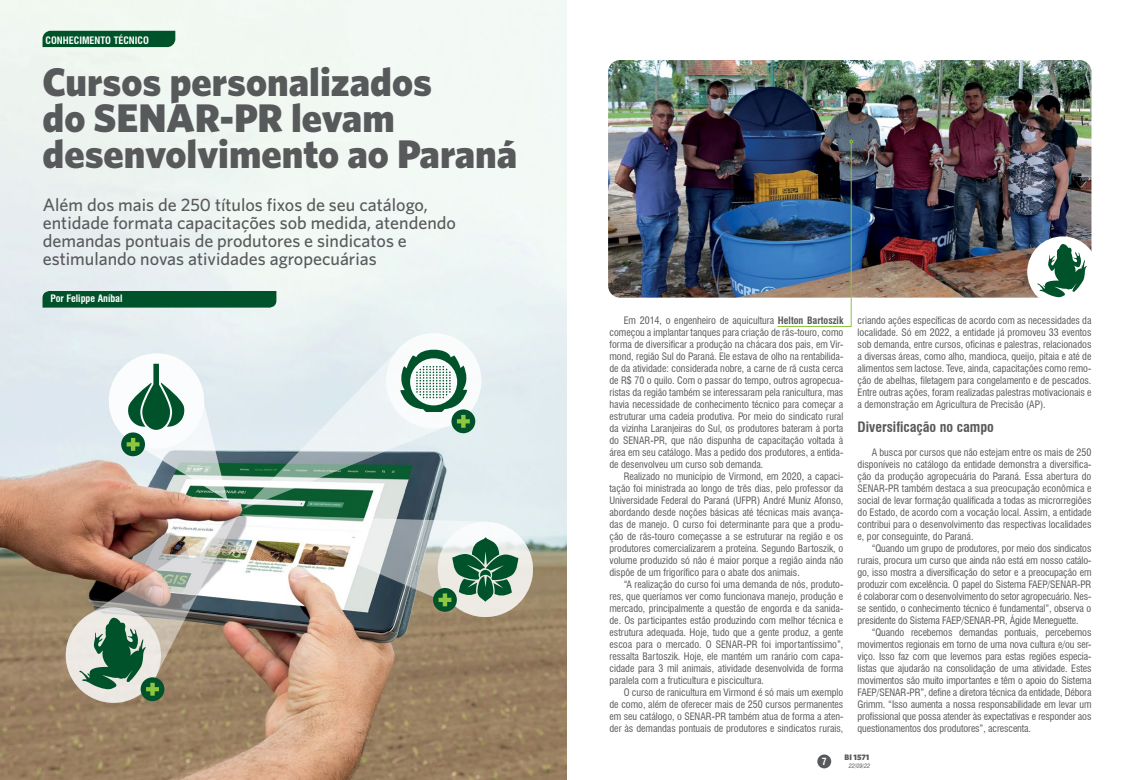
<style>
.page{position:relative;width:1134px;height:780px;background:#fff}
.page>*{position:absolute;margin:0;border:0;box-sizing:border-box;transform-origin:0 0}
.t1{font:900 40px/36px "Whitney HTF";color:#58595b}
.t2{font:500 18px/18px "Whitney HTF";color:#58595b}
.t3{font:700 condensed 14px "Swiss 721 BT";color:#58595b}
.t4{font:condensed 10px/12px "Swiss 721 BT";color:#58595b;text-align:justify}
.t5{font:700 condensed 10px "Swiss 721 BT";color:#fff}
.t6{font:700 condensed 9.6px "Swiss 721 BT";color:#fff}
.t7{font:900 8px "Whitney HTF";color:#58595b}
.t8{font:italic condensed 6px "Swiss 721 BT";color:#58595b}
.s1{font-weight:700}
</style>
<div class="page">
<div style="left:817px;top:754px;width:14px;height:14px;background:#58595b;border-radius:50%"></div>
<img style="left:0;top:0;width:567px;height:780px">
<svg style="left:243px;top:333px;width:238px;height:176px;background:#bdcfcd"></svg>
<div style="left:43px;top:31px;width:132px;height:16px;background:#00522a"></div>
<div style="left:43px;top:291px;width:233px;height:16px;background:#00522a"></div>
<img style="left:608px;top:60px;width:483px;height:237px">
<div style="left:451px;top:409px;width:24px;height:24px;background:#00522a;border-radius:50%"></div>
<img style="left:66px;top:514px;width:467px;height:188px">
<svg style="left:400px;top:347px;width:70px;height:81px"></svg>
<svg style="left:109px;top:353px;width:118px;height:147px"></svg>
<img style="left:777px;top:140px;width:76px;height:187px">
<div style="left:1027px;top:236px;width:71px;height:71px;background:#fff;border-radius:50%"></div>
<svg style="left:1037px;top:243px;width:50px;height:54px"></svg>
<p class="t5" style="left:46px;top:34px;width:105px">CONHECIMENTO TÉCNICO</p>
<h1 class="t1" style="left:43px;top:63px;width:476px">Cursos personalizados<br>do SENAR-PR levam desenvolvimento ao Paraná</h1>
<h2 class="t2" style="left:43px;top:195px;width:415px">Além dos mais de 250 títulos fixos de seu catálogo, entidade formata capacitações sob medida, atendendo demandas pontuais de produtores e sindicatos e estimulando novas atividades agropecuárias</h2>
<p class="t5" style="left:50px;top:292px;width:74px">Por Felippe Aníbal</p>
<p class="t4" style="left:609px;top:314px;width:235px;text-indent:14px">Em 2014, o engenheiro de aquicultura <span class="s1">Helton Bartoszik </span>começou a implantar tanques para criação de rãs-touro, como forma de diversificar a produção na chácara dos pais, em Vir&shy;mond, região Sul do Paraná. Ele estava de olho na rentabilida&shy;de da atividade: considerada nobre, a carne de rã custa cerca de R$ 70 o quilo. Com o passar do tempo, outros agropecua&shy;ristas da região também se interessaram pela ranicultura, mas havia necessidade de conhecimento técnico para começar a estruturar uma cadeia produtiva. Por meio do sindicato rural da vizinha Laranjeiras do Sul, os produtores bateram à porta do SENAR-PR, que não dispunha de capacitação voltada à área em seu catálogo. Mas a pedido dos produtores, a entida&shy;de desenvolveu um curso sob demanda.</p>
<p class="t4" style="left:609px;top:470px;width:235px;text-indent:14px">Realizado no município de Virmond, em 2020, a capaci&shy;tação foi ministrada ao longo de três dias, pelo professor da Universidade Federal do Paraná (UFPR) André Muniz Afonso, abordando desde noções básicas até técnicas mais avança&shy;das de manejo. O curso foi determinante para que a produ&shy;ção de rãs-touro começasse a se estruturar na região e os produtores comercializarem a proteína. Segundo Bartoszik, o volume produzido só não é maior porque a região ainda não dispõe de um frigorífico para o abate dos animais.</p>
<p class="t4" style="left:609px;top:578px;width:235px;text-indent:14px">“A realização do curso foi uma demanda de nós, produto&shy;res, que queríamos ver como funcionava manejo, produção e mercado, principalmente a questão de engorda e da sanida&shy;de. Os participantes estão produzindo com melhor técnica e estrutura adequada. Hoje, tudo que a gente produz, a gente escoa para o mercado. O SENAR-PR foi importantíssimo”, ressalta Bartoszik. Hoje, ele mantém um ranário com capa&shy;cidade para 3 mil animais, atividade desenvolvida de forma paralela com a fruticultura e piscicultura.</p>
<p class="t4" style="left:609px;top:686px;width:235px;text-indent:14px">O curso de ranicultura em Virmond é só mais um exemplo de como, além de oferecer mais de 250 cursos permanentes em seu catálogo, o SENAR-PR também atua de forma a aten&shy;der às demandas pontuais de produtores e sindicatos rurais,</p>
<p class="t4" style="left:857px;top:314px;width:235px">criando ações específicas de acordo com as necessidades da localidade. Só em 2022, a entidade já promoveu 33 eventos sob demanda, entre cursos, oficinas e palestras, relacionados a diversas áreas, como alho, mandioca, queijo, pitaia e até de alimentos sem lactose. Teve, ainda, capacitações como remo&shy;ção de abelhas, filetagem para congelamento e de pescados.<br>Entre outras ações, foram realizadas palestras motivacionais e a demonstração em Agricultura de Precisão (AP).</p>
<h3 class="t3" style="left:857px;top:419px;width:138px">Diversificação no campo</h3>
<p class="t4" style="left:857px;top:446px;width:235px;text-indent:14px">A busca por cursos que não estejam entre os mais de 250 disponíveis no catálogo da entidade demonstra a diversifica&shy;ção da produção agropecuária do Paraná. Essa abertura do SENAR-PR também destaca a sua preocupação econômica e social de levar formação qualificada a todas as microrregiões do Estado, de acordo com a vocação local. Assim, a entidade contribui para o desenvolvimento das respectivas localidades e, por conseguinte, do Paraná.</p>
<p class="t4" style="left:857px;top:542px;width:235px;text-indent:14px">“Quando um grupo de produtores, por meio dos sindicatos rurais, procura um curso que ainda não está em nosso catálo&shy;go, isso mostra a diversificação do setor e a preocupação em produzir com excelência. O papel do Sistema FAEP/SENAR-PR é colaborar com o desenvolvimento do setor agropecuário. Nes&shy;se sentido, o conhecimento técnico é fundamental”, observa o presidente do Sistema FAEP/SENAR-PR, Ágide Meneguette.</p>
<p class="t4" style="left:857px;top:626px;width:235px;text-indent:14px">“Quando recebemos demandas pontuais, percebemos movimentos regionais em torno de uma nova cultura e/ou ser&shy;viço. Isso faz com que levemos para estas regiões especia&shy;listas que ajudarão na consolidação de uma atividade. Estes movimentos são muito importantes e têm o apoio do Sistema FAEP/SENAR-PR”, define a diretora técnica da entidade, Débora Grimm. “Isso aumenta a nossa responsabilidade em levar um profissional que possa atender às expectativas e responder aos questionamentos dos produtores”, acrescenta.</p>
<p class="t6" style="left:822px;top:755px;width:6px">7</p>
<p class="t7" style="left:844px;top:752px;width:26px">BI 1571</p>
<p class="t8" style="left:849px;top:762px;width:23px">22/09/22</p>
</div>
